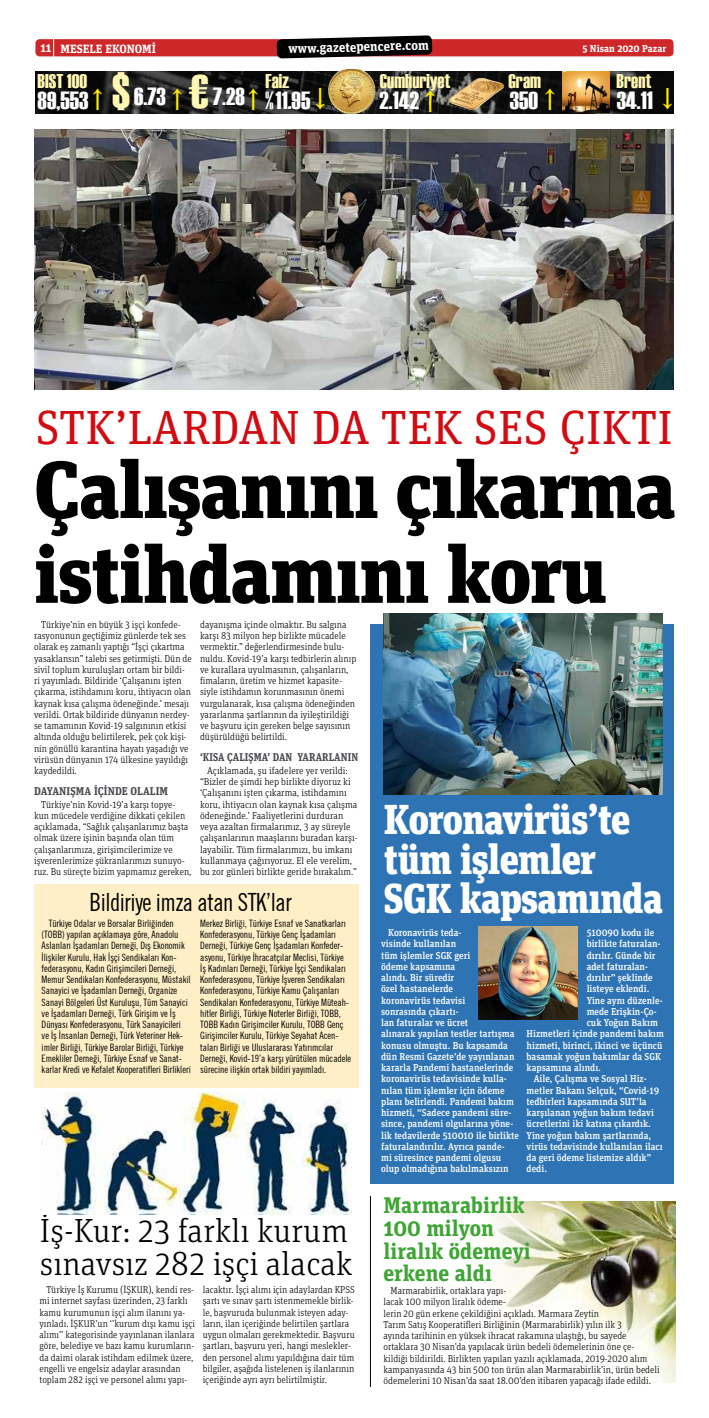
<style>
.page{position:relative;width:709px;height:1418px;background:#fff}
.page>*{position:absolute;margin:0;border:0;box-sizing:border-box;transform-origin:0 0}
.t1{font:900 80.44px/84.8px "Unit Slab Pro";letter-spacing:-.02em;color:#000}
.t2{font:47.94px "Unit Slab Pro";letter-spacing:.01em;color:#d20a11}
.t3{font:900 41.75px/39.7px "Unit Slab Pro";letter-spacing:-.02em;color:#fff;scale:.95 1}
.t4{font:300 33.44px/33.4px "Unit Slab Pro";color:#000}
.t5{font:24.88px "Haettenschweiler";color:#fff}
.t6{font:24.88px "Haettenschweiler";color:#ffed00}
.t7{font:24.62px "Trade Gothic Cond";letter-spacing:-.02em;color:#000;scale:.95 1}
.t8{font:700 22.56px/22.6px "Unit Slab Pro";color:#3fa535}
.t9{font:19.88px "Haettenschweiler";color:#fff7b2}
.t10{font:700 13.25px "Unit Slab Pro";color:#fff}
.t11{font:700 12px "Unit Slab Pro";color:#fff}
.t12{font:700 11.25px "Unit Slab Pro";letter-spacing:.01em;color:#4b494f;scale:.9 1}
.t13{font:700 11.25px "Unit Slab Pro";letter-spacing:.01em;color:#4b494f;scale:.95 1}
.t14{font:300 10px/11.2px "Unit Slab Pro";color:#000;scale:.95 1}
.t15{font:10px/11.2px "Trade Gothic Cond";letter-spacing:-.005em;color:#000;scale:.96 1}
.t16{font:500 10px/11.2px "Unit Slab Pro";color:#fff;scale:.95 1}
.t17{font:300 10px/11.2px "Unit Slab Pro";color:#000}
.t18{font:700 10px "Unit Slab Pro";color:#fff}
.s1{color:#ffed00}
.s2{font-size:47.75px;color:#fff7b2}
</style>
<div class="page">
<div style="left:35px;top:39px;width:638px;height:17px;background:#cd2729;border-radius:4px"></div>
<svg style="left:277px;top:35px;width:155px;height:24px"></svg>
<svg style="left:53px;top:39px;width:1px;height:18px"></svg>
<img style="left:35px;top:71px;width:638px;height:43px">
<img style="left:328px;top:69px;width:47px;height:45px">
<img style="left:445px;top:78px;width:60px;height:32px">
<img style="left:563px;top:71px;width:47px;height:41px">
<img style="left:34px;top:129px;width:639px;height:261px">
<div style="left:370px;top:624px;width:303px;height:559px;background:#2e74b5"></div>
<div style="left:34px;top:884px;width:324px;height:204px;background:#ffefc7"></div>
<img style="left:41px;top:1092px;width:309px;height:122px">
<img style="left:384px;top:613px;width:279px;height:181px">
<img style="left:478px;top:926px;width:100px;height:93px">
<hr style="left:370px;top:1195px;width:1px;height:191px;background:#000">
<img style="left:489px;top:1201px;width:186px;height:181px">
<p class="t11" style="left:40px;top:40px;width:116px">11 MESELE EKONOMİ</p>
<h3 class="t10" style="left:288px;top:39px;width:142px;rotate:-2deg">www.gazetepencere.com</h3>
<p class="t18" style="left:582px;top:41px;width:85px">5 Nisan 2020 Pazar</p>
<h3 class="t5" style="left:91px;top:79px;width:220px"><span class="s1">↑</span> <span class="s2">$</span>6.73 <span class="s2">€</span> 7.28 %11.95</h3>
<h3 class="t9" style="left:38px;top:68px;width:51px">BIST 100</h3>
<h3 class="t9" style="left:265px;top:68px;width:25px">Faiz</h3>
<h3 class="t9" style="left:380px;top:68px;width:72px">Cumhuriyet</h3>
<h3 class="t9" style="left:508px;top:68px;width:34px">Gram</h3>
<h3 class="t9" style="left:616px;top:68px;width:36px">Brent</h3>
<h3 class="t5" style="left:38px;top:84px;width:52px">89,553</h3>
<h3 class="t5" style="left:379px;top:84px;width:41px">2.142</h3>
<h3 class="t5" style="left:510px;top:84px;width:30px">350</h3>
<h3 class="t5" style="left:616px;top:84px;width:38px">34.11</h3>
<h3 class="t6" style="left:326px;top:119px;width:14px;rotate:-180deg">↑</h3>
<h3 class="t6" style="left:673px;top:118px;width:14px;rotate:-180deg">↑</h3>
<h3 class="t6" style="left:171px;top:79px;width:14px">↑</h3>
<h3 class="t6" style="left:247px;top:79px;width:14px">↑</h3>
<h3 class="t6" style="left:424px;top:82px;width:14px">↑</h3>
<h3 class="t6" style="left:544px;top:79px;width:14px">↑</h3>
<h2 class="t2" style="left:36px;top:395px;width:638px">STK’LARDAN DA TEK SES ÇIKTI</h2>
<h1 class="t1" style="left:34px;top:442px;width:643px">Çalışanını çıkarma istihdamını koru</h1>
<p class="t14" style="left:34px;top:618px;width:167px;text-indent:7px">Türkiye’nin en büyük 3 işçi konfede&shy;rasyonunun geçtiğimiz günlerde tek ses olarak eş zamanlı yaptığı “İşçi çıkartma yasaklansın” talebi ses getirmişti. Dün de sivil toplum kuruluşları ortam bir bildi&shy;ri yayımladı. Bildiride ‘Çalışanını işten çıkarma, istihdamını koru, ihtiyacın olan kaynak kısa çalışma ödeneğinde.’ mesajı verildi. Ortak bildiride dünyanın nerdey&shy;se tamamının Kovid-19 salgınının etkisi altında olduğu belirtilerek, pek çok kişi&shy;nin gönüllü karantina hayatı yaşadığı ve virüsün dünyanın 174 ülkesine yayıldığı kaydedildi.</p>
<p class="t13" style="left:34px;top:782px;width:142px">DAYANIŞMA IÇINDE OLALIM</p>
<p class="t14" style="left:34px;top:798px;width:167px;text-indent:7px">Türkiye’nin Kovid-19’a karşı topye&shy;kun mücedele verdiğine dikkati çekilen açıklamada, “Sağlık çalışanlarımız başta olmak üzere işinin başında olan tüm çalışanlarımıza, girişimcilerimize ve işverenlerimize şükranlarımızı sunuyo&shy;ruz. Bu süreçte bizim yapmamız gereken,</p>
<p class="t14" style="left:200px;top:618px;width:166px">dayanışma içinde olmaktır. Bu salgına karşı 83 milyon hep birlikte mücadele vermektir.” değerlendirmesinde bulu&shy;nuldu. Kovid-19’a karşı tedbirlerin alınıp ve kurallara uyulmasının, çalışanların, fimaların, üretim ve hizmet kapasite&shy;siyle istihdamın korunmasının önemi vurgulanarak, kısa çalışma ödeneğinden yararlanma şartlarının da iyileştirildiği ve başvuru için gereken belge sayısının düşürüldüğü belirtildi.</p>
<p class="t12" style="left:200px;top:748px;width:177px">‘KISA ÇALIŞMA’ DAN YARARLANIN</p>
<p class="t17" style="left:200px;top:764px;width:159px;text-indent:7px">Açıklamada, şu ifadelere yer verildi: “Bizler de şimdi hep birlikte diyoruz ki ‘Çalışanını işten çıkarma, istihdamını koru, ihtiyacın olan kaynak kısa çalışma ödeneğinde.’ Faaliyetlerini durduran veya azaltan firmalarımız, 3 ay süreyle çalışanlarının maaşlarını buradan karşı&shy;layabilir. Tüm firmalarımızı, bu imkanı kullanmaya çağırıyoruz. El ele verelim, bu zor günleri birlikte geride bırakalım.”</p>
<h3 class="t7" style="left:89px;top:887px;width:214px">Bildiriye imza atan STK’lar</h3>
<p class="t15" style="left:42px;top:917px;width:157px;text-indent:7px">Türkiye Odalar ve Borsalar Birliğinden (TOBB) yapılan açıklamaya göre, Anadolu Aslanları İşadamları Derneği, Dış Ekonomik İlişkiler Kurulu, Hak İşçi Sendikaları Kon&shy;federasyonu, Kadın Girişimcileri Derneği, Memur Sendikaları Konfederasyonu, Müstakil Sanayici ve İşadamları Derneği, Organize Sanayi Bölgeleri Üst Kuruluşu, Tüm Sanayici ve İşadamları Derneği, Türk Girişim ve İş Dünyası Konfederasyonu, Türk Sanayicileri ve İş İnsanları Derneği, Türk Veteriner Hek&shy;imler Birliği, Türkiye Barolar Birliği, Türkiye Emekliler Derneği, Türkiye Esnaf ve Sanat&shy;karlar Kredi ve Kefalet Kooperatifleri Birlikleri</p>
<p class="t15" style="left:200px;top:917px;width:159px">Merkez Birliği, Türkiye Esnaf ve Sanatkarları Konfederasyonu, Türkiye Genç İşadamları Derneği, Türkiye Genç İşadamları Konfeder&shy;asyonu, Türkiye İhracatçılar Meclisi, Türkiye İş Kadınları Derneği, Türkiye İşçi Sendikaları Konfederasyonu, Türkiye İşveren Sendikaları Konfederasyonu, Türkiye Kamu Çalışanları Sendikaları Konfederasyonu, Türkiye Müteah&shy;hitler Birliği, Türkiye Noterler Birliği, TOBB, TOBB Kadın Girişimciler Kurulu, TOBB Genç Girişimciler Kurulu, Türkiye Seyahat Acen&shy;taları Birliği ve Uluslararası Yatırımcılar Derneği, Kovid-19’a karşı yürütülen mücadele sürecine ilişkin ortak bildiri yayımladı.</p>
<h3 class="t4" style="left:40px;top:1212px;width:314px">İş-Kur: 23 farklı kurum sınavsız 282 işçi alacak</h3>
<p class="t14" style="left:39px;top:1283px;width:165px;text-indent:7px">Türkiye İş Kurumu (İŞKUR), kendi res&shy;mi internet sayfası üzerinden, 23 farklı kamu kurumunun işçi alım ilanını ya&shy;yınladı. İŞKUR’un ‘’kurum dışı kamu işçi alımı’’ kategorisinde yayınlanan ilanlara göre, belediye ve bazı kamu kurumların&shy;da daimi olarak istihdam edilmek üzere, engelli ve engelsiz adaylar arasından toplam 282 işçi ve personel alımı yapı-</p>
<p class="t14" style="left:203px;top:1283px;width:162px">lacaktır. İşçi alımı için adaylardan KPSS şartı ve sınav şartı istenmemekle birlik&shy;le, başvuruda bulunmak isteyen aday&shy;ların, ilan içeriğinde belirtilen şartlara uygun olmaları gerekmektedir. Başvuru şartları, başvuru yeri, hangi meslekler&shy;den personel alımı yapıldığına dair tüm bilgiler, aşağıda listelenen iş ilanlarının içeriğinde ayrı ayrı belirtilmiştir.</p>
<h3 class="t3" style="left:384px;top:796px;width:295px">Koronavirüs’te tüm işlemler<br>SGK kapsamında</h3>
<p class="t16" style="left:381px;top:926px;width:147px;text-indent:7px">Koronavirüs teda-<br>visinde kullanılan<br>tüm işlemler SGK geri<br>ödeme kapsamına<br>alındı. Bir süredir<br>özel hastanelerde<br>koronavirüs tedavisi<br>sonrasında çıkartı-<br>lan faturalar ve ücret<br>alınarak yapılan testler tartışma konusu olmuştu. Bu kapsamda dün Resmi Gazete’de yayınlanan kararla Pandemi hastanelerinde koronavirüs tedavisinde kulla&shy;nılan tüm işlemler için ödeme planı belirlendi. Pandemi bakım hizmeti, “Sadece pandemi süre&shy;since, pandemi olgularına yöne&shy;lik tedavilerde 510010 ile birlikte faturalandırılır. Ayrıca pande-<br>mi süresince pandemi olgusu olup olmadığına bakılmaksızın</p>
<p class="t16" style="left:586px;top:926px;width:73px">510090 kodu ile</p>
<p class="t16" style="left:586px;top:937px;width:79px">birlikte faturalan-</p>
<p class="t16" style="left:586px;top:949px;width:74px">dırılır. Günde bir</p>
<p class="t16" style="left:586px;top:960px;width:66px">adet faturalan-</p>
<p class="t16" style="left:586px;top:971px;width:71px">dırılır” şeklinde</p>
<p class="t16" style="left:586px;top:982px;width:67px">listeye eklendi.</p>
<p class="t16" style="left:586px;top:994px;width:82px">Yine aynı düzenle-</p>
<p class="t16" style="left:586px;top:1005px;width:75px">mede Erişkin-Ço-</p>
<p class="t16" style="left:586px;top:1016px;width:77px">cuk Yoğun Bakım</p>
<p class="t16" style="left:526px;top:1027px;width:146px">Hizmetleri içinde pandemi bakım</p>
<p class="t16" style="left:526px;top:1039px;width:145px">hizmeti, birinci, ikinci ve üçüncü</p>
<p class="t16" style="left:526px;top:1050px;width:143px">basamak yoğun bakımlar da SGK</p>
<p class="t16" style="left:526px;top:1061px;width:80px">kapsamına alındı.</p>
<p class="t16" style="left:533px;top:1072px;width:120px">Aile, Çalışma ve Sosyal Hiz-</p>
<p class="t16" style="left:526px;top:1084px;width:141px">metler Bakanı Selçuk, “Covid-19</p>
<p class="t16" style="left:526px;top:1095px;width:128px">tedbirleri kapsamında SUT’la</p>
<p class="t16" style="left:526px;top:1106px;width:135px">karşılanan yoğun bakım tedavi</p>
<p class="t16" style="left:526px;top:1117px;width:132px">ücretlerini iki katına çıkardık.</p>
<p class="t16" style="left:526px;top:1129px;width:133px">Yine yoğun bakım şartlarında,</p>
<p class="t16" style="left:526px;top:1140px;width:145px">virüs tedavisinde kullanılan ilacı</p>
<p class="t16" style="left:526px;top:1151px;width:133px">da geri ödeme listemize aldık”</p>
<p class="t16" style="left:526px;top:1162px;width:23px">dedi.</p>
<h3 class="t8" style="left:383px;top:1192px;width:149px">Marmarabirlik<br>100 milyon liralık ödemeyi erkene aldı</h3>
<p class="t14" style="left:383px;top:1284px;width:292px;text-indent:7px">Marmarabirlik, ortaklara yapı-<br>lacak 100 milyon liralık ödeme-<br>lerin 20 gün erkene çekildiğini açıkladı. Marmara Zeytin<br>Tarım Satış Kooperatifleri Birliğinin (Marmarabirlik) yılın ilk 3<br>ayında tarihinin en yüksek ihracat rakamına ulaştığı, bu sayede ortaklara 30 Nisan’da yapılacak ürün bedeli ödemelerinin öne çe&shy;kildiği bildirildi. Birlikten yapılan yazılı açıklamada, 2019-2020 alım kampanyasında 43 bin 500 ton ürün alan Marmarabirlik’in, ürün bedeli ödemelerini 10 Nisan’da saat 18.00’den itibaren yapacağı ifade edildi.</p>
</div>
